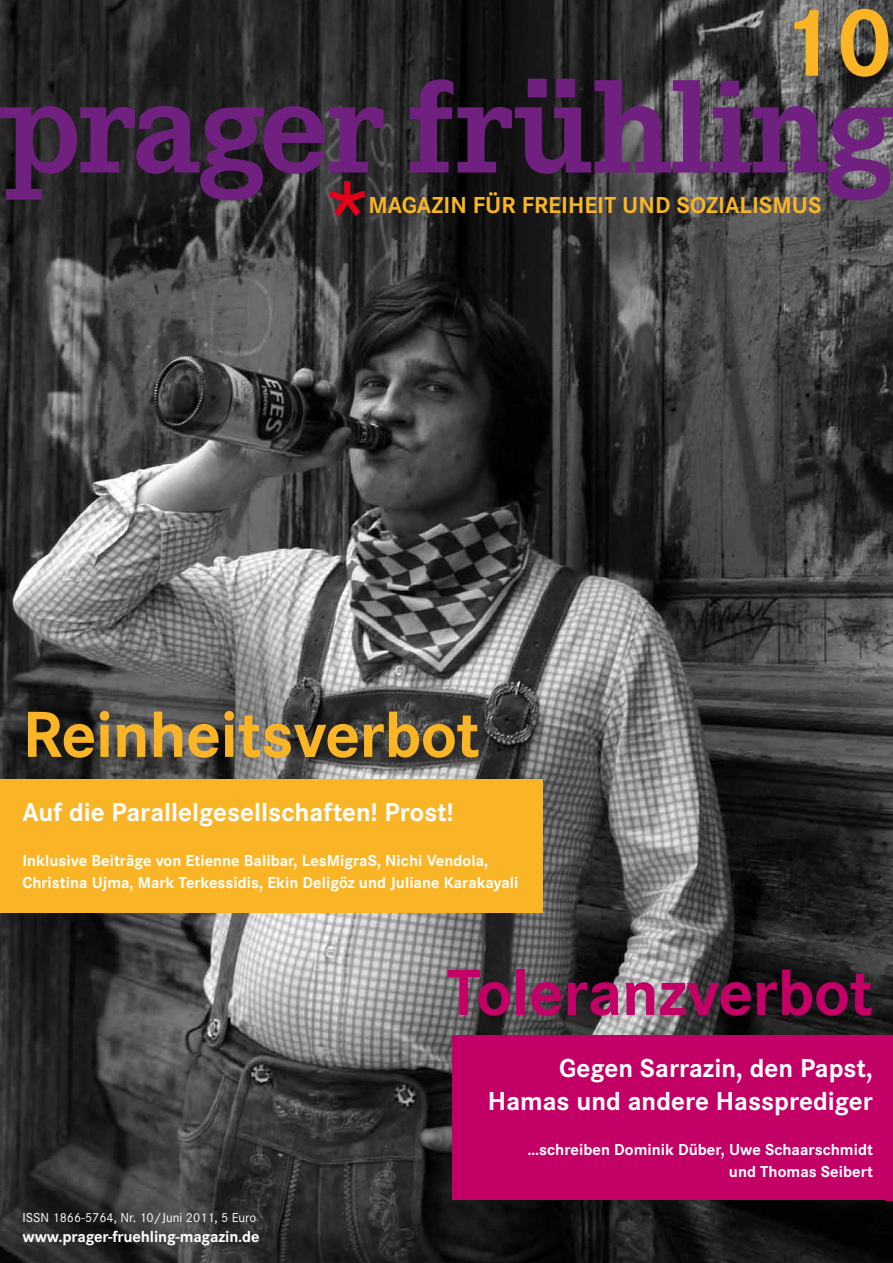
<style>
.page{position:relative;width:893px;height:1263px;background:#fff}
.page>*{position:absolute;margin:0;border:0;box-sizing:border-box;transform-origin:0 0}
.t1{font:700 100.5px "Corporate S";color:#f9b526}
.t2{font:700 67.5px "Corporate S";letter-spacing:-.01em;color:#f9b526}
.t3{font:700 67.5px "Corporate S";letter-spacing:-.01em;color:#c30065}
.t4{font:700 27px/32.4px "Corporate S";color:#fff;text-align:right}
.t5{font:700 24px "Corporate S";color:#f9b526}
.t6{font:700 16.5px/22.5px "Corporate S";color:#fff}
.t7{font:13.5px "Corporate S";color:#fff}
</style>
<div class="page">
<img style="left:0;top:0;width:893px;height:1263px">
<div style="left:0;top:779px;width:16px;height:133px;background:#f9b526"></div>
<div style="left:1px;top:779px;width:541px;height:133px;background:#f9b526"></div>
<div style="left:453px;top:1035px;width:440px;height:165px;background:#c30065"></div>
<svg style="left:0;top:79px;width:893px;height:121px;background:#452a4b"></svg>
<svg style="left:329px;top:181px;width:37px;height:35px"></svg>
<h1 class="t1" style="left:778px;top:-15px;width:117px">10</h1>
<h3 class="t5" style="left:369px;top:192px;width:166px">Magazin für Freiheit</h3>
<h3 class="t5" style="left:622px;top:192px;width:17px">und</h3>
<h3 class="t5" style="left:676px;top:192px;width:56px">Sozialismus</h3>
<h2 class="t2" style="left:23px;top:696px;width:459px">Reinheitsverbot</h2>
<h3 class="t4" style="left:23px;top:796px;width:433px">Auf die Parallelgesellschaften! Prost!</h3>
<p class="t6" style="left:23px;top:849px;width:497px">Inklusive Beiträge von Etienne Balibar, LesMigraS, Nichi Vendola,<br>Christina Ujma, Mark Terkessidis, Ekin Deligöz und Juliane Karakayali</p>
<h2 class="t3" style="left:447px;top:954px;width:428px">Toleranzverbot</h2>
<p class="t7" style="left:23px;top:1210px;width:235px">ISSN 1866-5764, Nr. 10/ Juni 2011, 5 Euro</p>
<p class="t6" style="left:23px;top:1225px;width:239px">www.prager-fruehling-magazin.de</p>
<h3 class="t4" style="left:488px;top:1053px;width:387px">Gegen Sarrazin, den Papst,<br>Hamas und andere Hassprediger</h3>
<p class="t6" style="left:527px;top:1138px;width:347px;text-align:right">…schreiben Dominik Düber, Uwe Schaarschmidt und Thomas Seibert</p>
</div>
